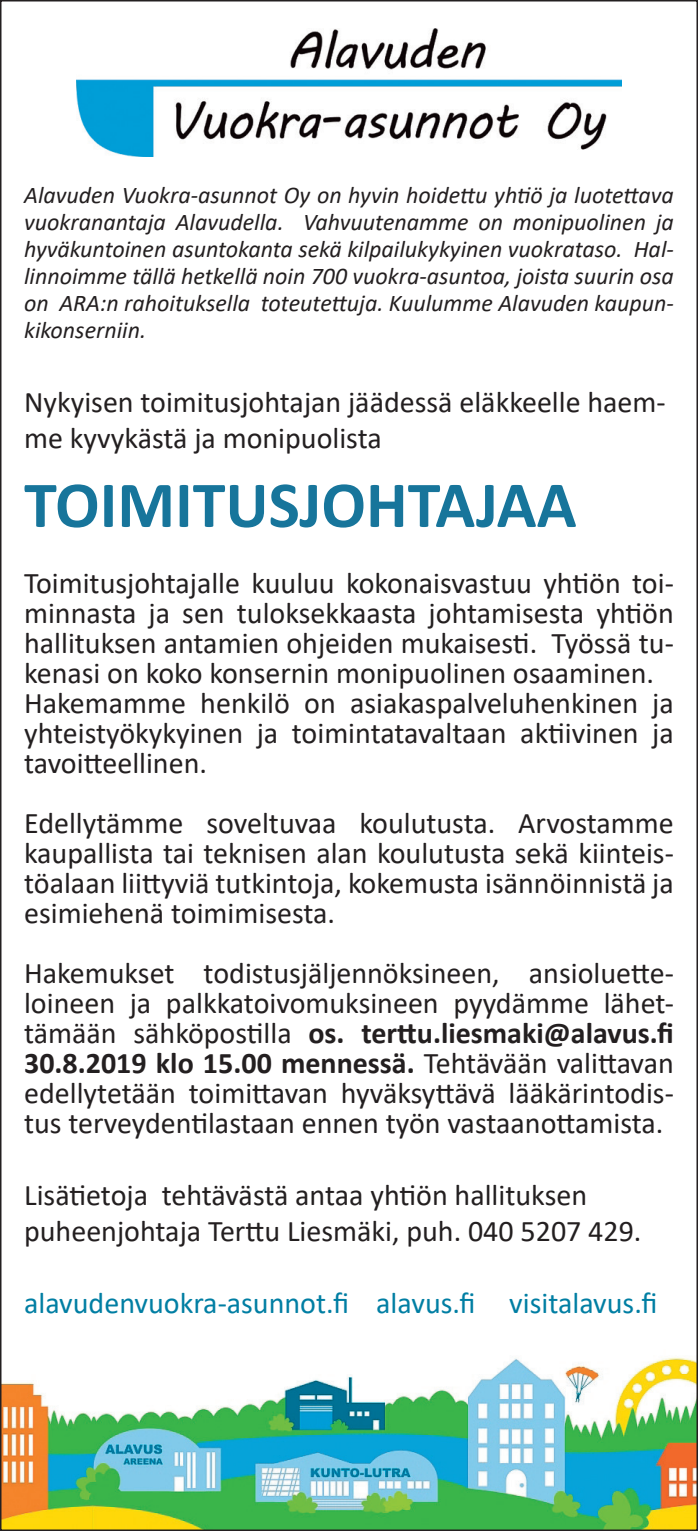
<style>
.page{position:relative;width:698px;height:1531px;background:#fff}
.page>*{position:absolute;margin:0;border:0;box-sizing:border-box;transform-origin:0 0}
.t1{font:700 66px "Calibri";color:#17759b}
.t2{font:30px/30px "Calibri";color:#231f20}
.t3{font:30px "Calibri";color:#007ea3}
.t4{font:italic 24px/27px "Calibri";color:#231f20;text-align:justify}
.s1{font-weight:700}
</style>
<div class="page">
<img style="left:76px;top:28px;width:545px;height:128px">
<img style="left:4px;top:1357px;width:689px;height:170px">
<p class="t4" style="left:24px;top:180px;width:651px">Alavuden Vuokra-asunnot Oy on hyvin hoidettu yhtiö ja luotettava vuokranantaja Alavudella. Vahvuutenamme on monipuolinen ja hyväkuntoinen asuntokanta sekä kilpailukykyinen vuokrataso. Hal&shy;linnoimme tällä hetkellä noin 700 vuokra-asuntoa, joista suurin osa on ARA:n rahoituksella toteutettuja. Kuulumme Alavuden kaupun&shy;kikonserniin.</p>
<p class="t2" style="left:24px;top:383px;width:642px;line-height:36px">Nykyisen toimitusjohtajan jäädessä eläkkeelle haem&shy;me kyvykästä ja monipuolista</p>
<h1 class="t1" style="left:24px;top:458px;width:554px">TOIMITUSJOHTAJAA</h1>
<p class="t2" style="left:24px;top:567px;width:651px">Toimitusjohtajalle kuuluu kokonaisvastuu yhtiön toi&shy;minnasta ja sen tuloksekkaasta johtamisesta yhtiön hallituksen antamien ohjeiden mukaisesti. Työssä tu&shy;kenasi on koko konsernin monipuolinen osaaminen.<br>Hakemamme henkilö on asiakaspalveluhenkinen ja yhteistyökykyinen ja toimintatavaltaan aktiivinen ja tavoitteellinen.</p>
<p class="t2" style="left:24px;top:807px;width:651px;text-align:justify">Edellytämme soveltuvaa koulutusta. Arvostamme kaupallista tai teknisen alan koulutusta sekä kiinteis&shy;töalaan liittyviä tutkintoja, kokemusta isännöinnistä ja esimiehenä toimimisesta.</p>
<p class="t2" style="left:24px;top:957px;width:651px;text-align:justify">Hakemukset todistusjäljennöksineen, ansioluette&shy;loineen ja palkkatoivomuksineen pyydämme lähet&shy;tämään sähköpostilla <span class="s1">os. terttu.liesmaki@alavus.fi 30.8.2019 klo 15.00 mennessä.</span> Tehtävään valittavan edellytetään toimittavan hyväksyttävä lääkärintodis&shy;tus terveydentilastaan ennen työn vastaanottamista.</p>
<p class="t2" style="left:24px;top:1176px;width:618px;line-height:36px">Lisätietoja tehtävästä antaa yhtiön hallituksen puheenjohtaja Terttu Liesmäki, puh. 040 5207 429.</p>
<p class="t3" style="left:24px;top:1281px;width:634px">alavudenvuokra-asunnot.fi alavus.fi visitalavus.fi</p>
</div>
